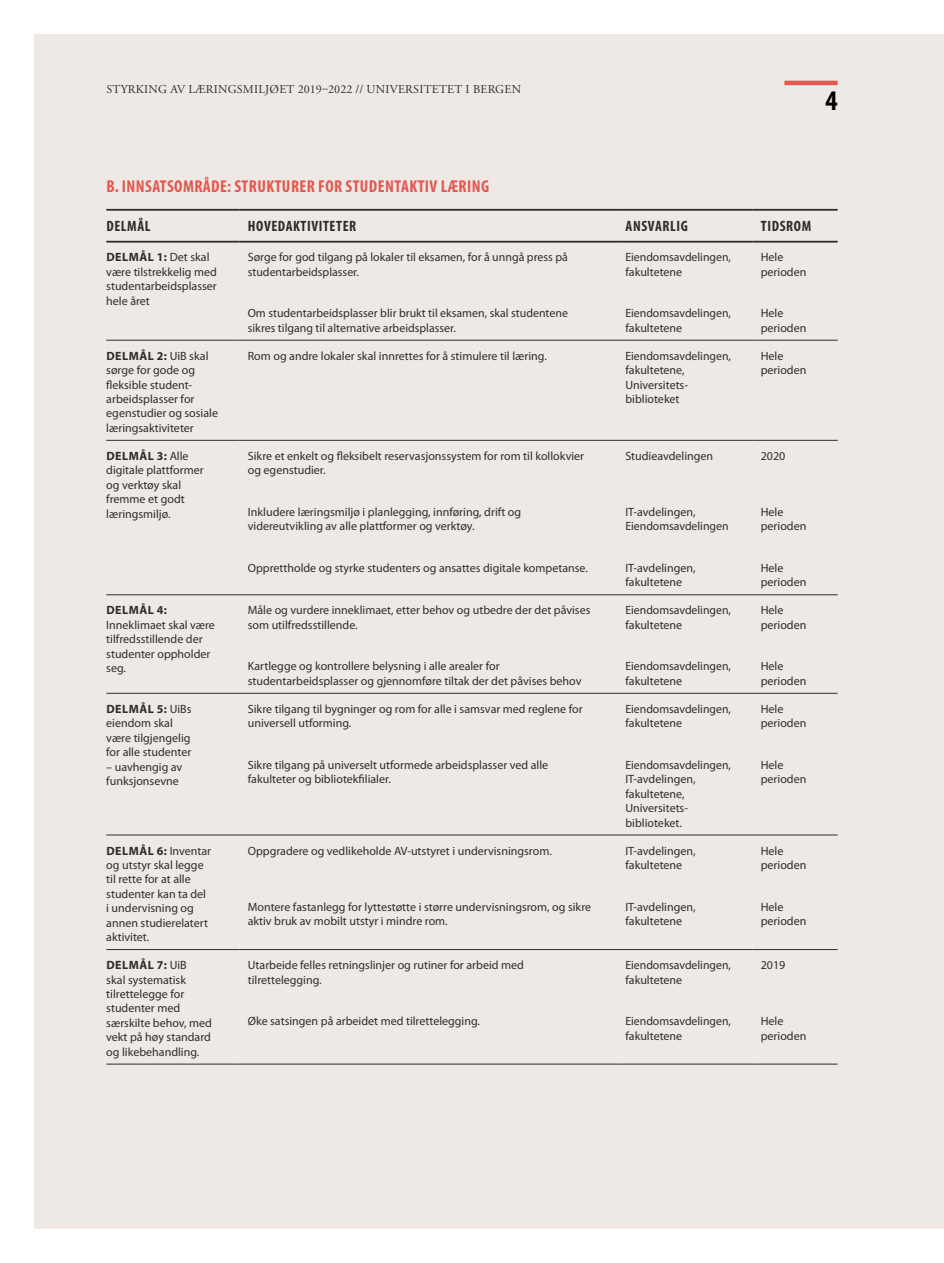
<style>
.page{position:relative;width:944px;height:1263px;background:#fff}
.page>*{position:absolute;margin:0;border:0;box-sizing:border-box;transform-origin:0 0}
.t1{font:700 condensed 28.5px "Myriad Pro";color:#000}
.TITLER_TIL_TABELLER{font:700 condensed 17.25px "Myriad Pro";letter-spacing:.025em;color:#e25952}
.INNDELING_TABELL{font:700 condensed 15px "Myriad Pro";letter-spacing:.04em;color:#302c28}
.Tekst_i_tabell{font:12px/14.4px "Myriad Pro";color:#302c28}
.t2{font:12px "Adobe Garamond Pro";letter-spacing:.02em;color:#302c28}
.s1{font-weight:700}
</style>
<div class="page">
<div style="left:34px;top:34px;width:910px;height:1195px;background:#eee9e4"></div>
<hr style="left:784px;top:81px;width:54px;height:4px;background:#e25952">
<hr style="left:106px;top:209px;width:133px;height:2px;background:#302c28">
<hr style="left:239px;top:209px;width:378px;height:2px;background:#302c28">
<hr style="left:617px;top:209px;width:135px;height:2px;background:#302c28">
<hr style="left:752px;top:209px;width:86px;height:2px;background:#302c28">
<hr style="left:106px;top:241px;width:133px;height:2px;background:#302c28">
<hr style="left:239px;top:241px;width:378px;height:2px;background:#302c28">
<hr style="left:617px;top:241px;width:135px;height:2px;background:#302c28">
<hr style="left:752px;top:241px;width:86px;height:2px;background:#302c28">
<hr style="left:106px;top:340px;width:133px;height:1px;background:#302c28">
<hr style="left:239px;top:340px;width:378px;height:1px;background:#302c28">
<hr style="left:617px;top:340px;width:135px;height:1px;background:#302c28">
<hr style="left:752px;top:340px;width:86px;height:1px;background:#302c28">
<hr style="left:106px;top:440px;width:133px;height:1px;background:#302c28">
<hr style="left:239px;top:440px;width:378px;height:1px;background:#302c28">
<hr style="left:617px;top:440px;width:135px;height:1px;background:#302c28">
<hr style="left:752px;top:440px;width:86px;height:1px;background:#302c28">
<hr style="left:106px;top:594px;width:133px;height:1px;background:#302c28">
<hr style="left:239px;top:594px;width:378px;height:1px;background:#302c28">
<hr style="left:617px;top:594px;width:135px;height:1px;background:#302c28">
<hr style="left:752px;top:594px;width:86px;height:1px;background:#302c28">
<hr style="left:106px;top:693px;width:133px;height:1px;background:#302c28">
<hr style="left:239px;top:693px;width:378px;height:1px;background:#302c28">
<hr style="left:617px;top:693px;width:135px;height:1px;background:#302c28">
<hr style="left:752px;top:693px;width:86px;height:1px;background:#302c28">
<hr style="left:106px;top:835px;width:133px;height:1px;background:#302c28">
<hr style="left:239px;top:835px;width:378px;height:1px;background:#302c28">
<hr style="left:617px;top:835px;width:135px;height:1px;background:#302c28">
<hr style="left:752px;top:835px;width:86px;height:1px;background:#302c28">
<hr style="left:106px;top:949px;width:133px;height:1px;background:#302c28">
<hr style="left:239px;top:949px;width:378px;height:1px;background:#302c28">
<hr style="left:617px;top:949px;width:135px;height:1px;background:#302c28">
<hr style="left:752px;top:949px;width:86px;height:1px;background:#302c28">
<hr style="left:106px;top:1064px;width:133px;height:1px;background:#302c28">
<hr style="left:239px;top:1064px;width:378px;height:1px;background:#302c28">
<hr style="left:617px;top:1064px;width:135px;height:1px;background:#302c28">
<hr style="left:752px;top:1064px;width:86px;height:1px;background:#302c28">
<p class="t2" style="left:106px;top:82px;width:416px">STYRKING AV LÆRINGSMILJØET 2019–2022 // UNIVERSITETET I BERGEN</p>
<h1 class="t1" style="left:825px;top:83px;width:14px">4</h1>
<p class="TITLER_TIL_TABELLER" style="left:106px;top:175px;width:384px">B. INNSATSOMRÅDE: STRUKTURER FOR STUDENTAKTIV LÆRING</p>
<p class="INNDELING_TABELL" style="left:106px;top:217px;width:46px">DELMÅL</p>
<p class="INNDELING_TABELL" style="left:248px;top:217px;width:110px">HOVEDAKTIVITETER</p>
<p class="INNDELING_TABELL" style="left:626px;top:217px;width:64px">ANSVARLIG</p>
<p class="INNDELING_TABELL" style="left:761px;top:217px;width:52px">TIDSROM</p>
<p class="Tekst_i_tabell" style="left:106px;top:250px;width:112px"><span class="s1">DELMÅL 1:</span> Det skal være tilstrekkelig med studentarbeidsplasser hele året</p>
<p class="Tekst_i_tabell" style="left:248px;top:250px;width:322px">Sørge for god tilgang på lokaler til eksamen, for å unngå press på studentarbeidsplasser.</p>
<p class="Tekst_i_tabell" style="left:248px;top:306px;width:322px">Om studentarbeidsplasser blir brukt til eksamen, skal studentene sikres tilgang til alternative arbeidsplasser.</p>
<p class="Tekst_i_tabell" style="left:625px;top:250px;width:107px">Eiendomsavdelingen, fakultetene</p>
<p class="Tekst_i_tabell" style="left:625px;top:306px;width:107px">Eiendomsavdelingen, fakultetene</p>
<p class="Tekst_i_tabell" style="left:761px;top:250px;width:47px">Hele perioden</p>
<p class="Tekst_i_tabell" style="left:761px;top:306px;width:47px">Hele perioden</p>
<p class="Tekst_i_tabell" style="left:106px;top:348px;width:113px"><span class="s1">DELMÅL 2:</span> UiB skal sørge for gode og fleksible student&shy;arbeidsplasser for egenstudier og sosiale læringsaktiviteter</p>
<p class="Tekst_i_tabell" style="left:248px;top:348px;width:301px">Rom og andre lokaler skal innrettes for å stimulere til læring.</p>
<p class="Tekst_i_tabell" style="left:625px;top:348px;width:107px">Eiendomsavdelingen, fakultetene,<br>Universitets&shy;biblioteket</p>
<p class="Tekst_i_tabell" style="left:761px;top:348px;width:47px">Hele perioden</p>
<p class="Tekst_i_tabell" style="left:106px;top:448px;width:99px"><span class="s1">DELMÅL 3:</span> Alle digitale plattformer og verktøy skal fremme et godt læringsmiljø.</p>
<p class="Tekst_i_tabell" style="left:248px;top:448px;width:338px">Sikre et enkelt og fleksibelt reservasjonssystem for rom til kollokvier og egenstudier.</p>
<p class="Tekst_i_tabell" style="left:625px;top:448px;width:89px">Studieavdelingen</p>
<p class="Tekst_i_tabell" style="left:761px;top:448px;width:26px">2020</p>
<p class="Tekst_i_tabell" style="left:248px;top:504px;width:275px">Inkludere læringsmiljø i planlegging, innføring, drift og videreutvikling av alle plattformer og verktøy.</p>
<p class="Tekst_i_tabell" style="left:248px;top:560px;width:342px">Opprettholde og styrke studenters og ansattes digitale kompetanse.</p>
<p class="Tekst_i_tabell" style="left:625px;top:504px;width:105px">IT-avdelingen,<br>Eiendomsavdelingen</p>
<p class="Tekst_i_tabell" style="left:625px;top:560px;width:72px">IT-avdelingen, fakultetene</p>
<p class="Tekst_i_tabell" style="left:761px;top:504px;width:47px">Hele perioden</p>
<p class="Tekst_i_tabell" style="left:761px;top:560px;width:47px">Hele perioden</p>
<p class="Tekst_i_tabell" style="left:106px;top:603px;width:110px"><span class="s1">DELMÅL 4:<br></span>Inneklimaet skal være tilfredsstillende der studenter oppholder seg.</p>
<p class="Tekst_i_tabell" style="left:248px;top:603px;width:344px">Måle og vurdere inneklimaet, etter behov og utbedre der det påvises som utilfredsstillende.</p>
<p class="Tekst_i_tabell" style="left:248px;top:659px;width:335px">Kartlegge og kontrollere belysning i alle arealer for studentarbeidsplasser og gjennomføre tiltak der det påvises behov</p>
<p class="Tekst_i_tabell" style="left:106px;top:701px;width:87px"><span class="s1">DELMÅL 5:</span> UiBs eiendom skal være tilgjengelig for alle studenter</p>
<p class="Tekst_i_tabell" style="left:106px;top:759px;width:78px">– uavhengig av funksjonsevne</p>
<p class="Tekst_i_tabell" style="left:248px;top:701px;width:336px">Sikre tilgang til bygninger og rom for alle i samsvar med reglene for universell utforming.</p>
<p class="Tekst_i_tabell" style="left:248px;top:757px;width:302px">Sikre tilgang på universelt utformede arbeidsplasser ved alle fakulteter og bibliotekfilialer.</p>
<p class="Tekst_i_tabell" style="left:106px;top:843px;width:106px"><span class="s1">DELMÅL 6:</span> Inventar og utstyr skal legge til rette for at alle studenter kan ta del i undervisning og annen studierelatert aktivitet.</p>
<p class="Tekst_i_tabell" style="left:248px;top:843px;width:306px">Oppgradere og vedlikeholde AV-utstyret i undervisningsrom.</p>
<p class="Tekst_i_tabell" style="left:248px;top:899px;width:345px">Montere fastanlegg for lyttestøtte i større undervisningsrom, og sikre aktiv bruk av mobilt utstyr i mindre rom.</p>
<p class="Tekst_i_tabell" style="left:106px;top:958px;width:107px"><span class="s1">DELMÅL 7:</span> UiB<br>skal systematisk tilrettelegge for studenter med særskilte behov, med vekt på høy standard og likebehandling.</p>
<p class="Tekst_i_tabell" style="left:248px;top:958px;width:278px">Utarbeide felles retningslinjer og rutiner for arbeid med tilrettelegging.</p>
<p class="Tekst_i_tabell" style="left:248px;top:1014px;width:234px">Øke satsingen på arbeidet med tilrettelegging.</p>
<p class="Tekst_i_tabell" style="left:625px;top:603px;width:107px">Eiendomsavdelingen, fakultetene</p>
<p class="Tekst_i_tabell" style="left:625px;top:659px;width:107px">Eiendomsavdelingen, fakultetene</p>
<p class="Tekst_i_tabell" style="left:625px;top:701px;width:107px">Eiendomsavdelingen, fakultetene</p>
<p class="Tekst_i_tabell" style="left:625px;top:757px;width:107px">Eiendomsavdelingen,<br>IT-avdelingen, fakultetene,<br>Universitets&shy;biblioteket.</p>
<p class="Tekst_i_tabell" style="left:625px;top:843px;width:72px">IT-avdelingen, fakultetene</p>
<p class="Tekst_i_tabell" style="left:625px;top:899px;width:72px">IT-avdelingen, fakultetene</p>
<p class="Tekst_i_tabell" style="left:625px;top:958px;width:107px">Eiendomsavdelingen, fakultetene</p>
<p class="Tekst_i_tabell" style="left:625px;top:1014px;width:107px">Eiendomsavdelingen, fakultetene</p>
<p class="Tekst_i_tabell" style="left:761px;top:603px;width:47px">Hele perioden</p>
<p class="Tekst_i_tabell" style="left:761px;top:659px;width:47px">Hele perioden</p>
<p class="Tekst_i_tabell" style="left:761px;top:701px;width:47px">Hele perioden</p>
<p class="Tekst_i_tabell" style="left:761px;top:757px;width:47px">Hele perioden</p>
<p class="Tekst_i_tabell" style="left:761px;top:843px;width:47px">Hele perioden</p>
<p class="Tekst_i_tabell" style="left:761px;top:899px;width:47px">Hele perioden</p>
<p class="Tekst_i_tabell" style="left:761px;top:958px;width:26px">2019</p>
<p class="Tekst_i_tabell" style="left:761px;top:1014px;width:47px">Hele perioden</p>
</div>
